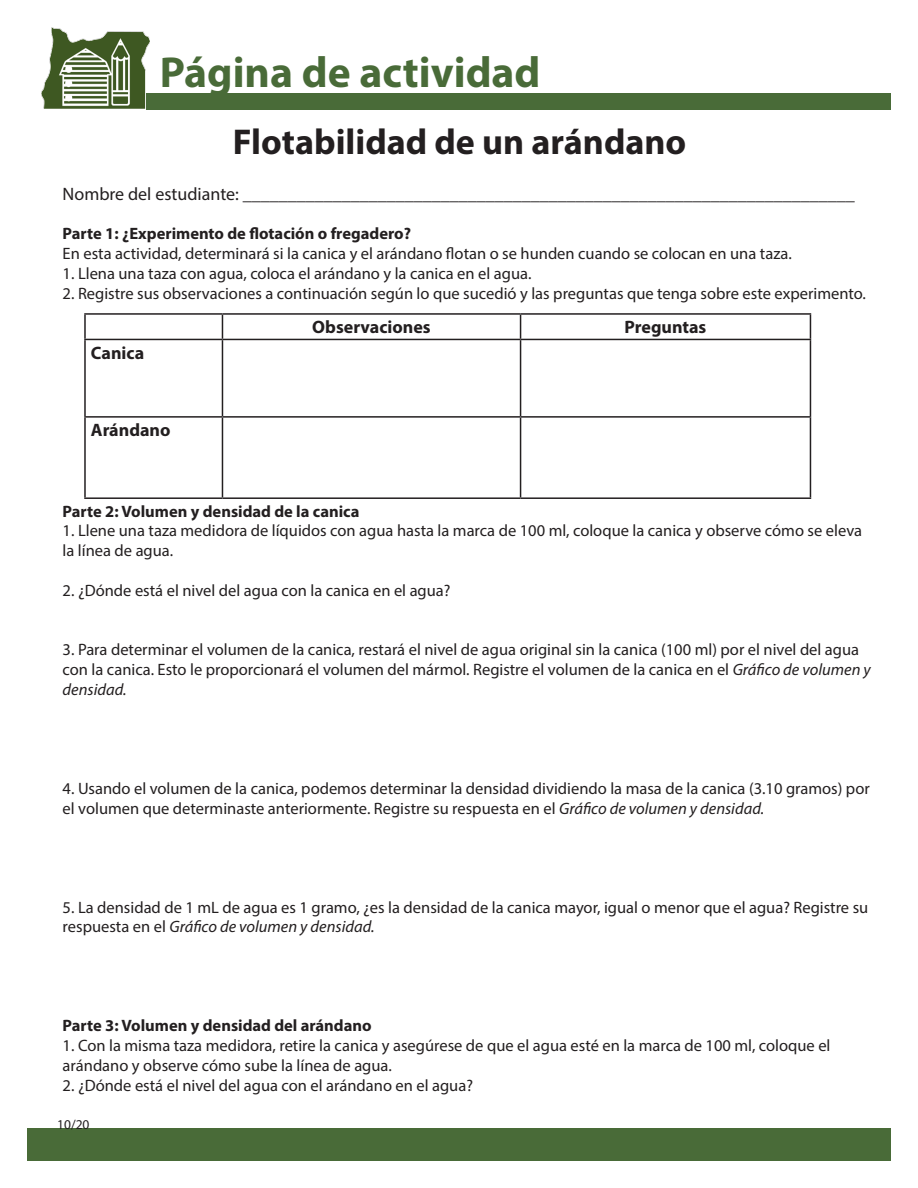
<style>
.page{position:relative;width:918px;height:1188px;background:#fff}
.page>*{position:absolute;margin:0;border:0;box-sizing:border-box;transform-origin:0 0}
.t1{font:700 43.5px "Myriad Pro";color:#496b38}
.t2{font:700 36px "Myriad Pro";color:#231f20}
.t3{font:18px "Myriad Pro";color:#231f20}
.t4{font:700 18px "Myriad Pro";color:#231f20}
.t5{font:16.5px/19.8px "Myriad Pro";color:#231f20}
.t6{font:700 16.5px "Myriad Pro";color:#231f20}
.t7{font:13.5px "Myriad Pro";color:#231f20}
.s1{font-weight:700}
.s2{font-style:italic}
</style>
<div class="page">
<div style="left:27px;top:1129px;width:864px;height:32px;background:#496b38"></div>
<div style="left:147px;top:94px;width:744px;height:16px;background:#496b38"></div>
<img style="left:41px;top:27px;width:109px;height:82px">
<hr style="left:84px;top:313px;width:138px;height:2px;background:#231f20">
<hr style="left:84px;top:315px;width:2px;height:24px;background:#231f20">
<hr style="left:222px;top:313px;width:299px;height:2px;background:#231f20">
<svg style="left:222px;top:315px;width:1px;height:24px"></svg>
<hr style="left:521px;top:313px;width:290px;height:2px;background:#231f20">
<svg style="left:520px;top:315px;width:1px;height:24px"></svg>
<svg style="left:810px;top:315px;width:1px;height:24px"></svg>
<hr style="left:84px;top:339px;width:138px;height:1px;background:#231f20">
<hr style="left:84px;top:340px;width:2px;height:76px;background:#231f20">
<hr style="left:222px;top:339px;width:299px;height:1px;background:#231f20">
<hr style="left:222px;top:340px;width:1px;height:76px;background:#231f20">
<hr style="left:521px;top:339px;width:290px;height:1px;background:#231f20">
<hr style="left:520px;top:340px;width:1px;height:76px;background:#231f20">
<hr style="left:810px;top:340px;width:1px;height:76px;background:#231f20">
<hr style="left:84px;top:416px;width:138px;height:2px;background:#231f20">
<hr style="left:84px;top:418px;width:2px;height:79px;background:#231f20">
<hr style="left:222px;top:416px;width:299px;height:2px;background:#231f20">
<hr style="left:222px;top:418px;width:1px;height:79px;background:#231f20">
<hr style="left:521px;top:416px;width:290px;height:2px;background:#231f20">
<hr style="left:520px;top:418px;width:1px;height:79px;background:#231f20">
<hr style="left:810px;top:418px;width:1px;height:79px;background:#231f20">
<hr style="left:84px;top:497px;width:138px;height:2px;background:#231f20">
<hr style="left:222px;top:497px;width:299px;height:2px;background:#231f20">
<hr style="left:521px;top:497px;width:290px;height:2px;background:#231f20">
<p class="t1" style="left:160px;top:44px;width:382px">Página de actividad</p>
<p class="t2" style="left:233px;top:118px;width:455px">Flotabilidad de un arándano</p>
<p class="t3" style="left:63px;top:183px;width:794px">Nombre del estudiante: ____________________________________________________________________</p>
<p class="t5" style="left:63px;top:224px;width:731px"><span class="s1">Parte 1: ¿Experimento de flotación o fregadero?<br></span>En esta actividad, determinará si la canica y el arándano flotan o se hunden cuando se colocan en una taza.</p>
<p class="t5" style="left:63px;top:263px;width:470px">1. Llena una taza con agua, coloca el arándano y la canica en el agua.</p>
<p class="t5" style="left:63px;top:283px;width:805px">2. Registre sus observaciones a continuación según lo que sucedió y las preguntas que tenga sobre este experimento.</p>
<p class="t4" style="left:91px;top:341px;width:55px">Canica</p>
<p class="t4" style="left:91px;top:419px;width:81px">Arándano</p>
<p class="t4" style="left:312px;top:316px;width:120px">Observaciones</p>
<p class="t4" style="left:625px;top:316px;width:83px">Preguntas</p>
<p class="t6" style="left:63px;top:500px;width:298px">Parte 2: Volumen y densidad de la canica</p>
<p class="t5" style="left:63px;top:521px;width:801px">1. Llene una taza medidora de líquidos con agua hasta la marca de 100 ml, coloque la canica y observe cómo se eleva la línea de agua.</p>
<p class="t5" style="left:63px;top:580px;width:389px">2. ¿Dónde está el nivel del agua con la canica en el agua?</p>
<p class="t5" style="left:63px;top:640px;width:810px">3. Para determinar el volumen de la canica, restará el nivel de agua original sin la canica (100 ml) por el nivel del agua con la canica. Esto le proporcionará el volumen del mármol. Registre el volumen de la canica en el <span class="s2">Gráfico de volumen y densidad.</span></p>
<p class="t5" style="left:63px;top:778px;width:809px">4. Usando el volumen de la canica, podemos determinar la densidad dividiendo la masa de la canica (3.10 gramos) por el volumen que determinaste anteriormente. Registre su respuesta en el <span class="s2">Gráfico de volumen y densidad.</span></p>
<p class="t5" style="left:63px;top:897px;width:807px">5. La densidad de 1 mL de agua es 1 gramo, ¿es la densidad de la canica mayor, igual o menor que el agua? Registre su respuesta en el <span class="s2">Gráfico de volumen y densidad.</span></p>
<p class="t6" style="left:63px;top:1015px;width:311px">Parte 3: Volumen y densidad del arándano</p>
<p class="t5" style="left:63px;top:1036px;width:769px">1. Con la misma taza medidora, retire la canica y asegúrese de que el agua esté en la marca de 100 ml, coloque el arándano y observe cómo sube la línea de agua.</p>
<p class="t5" style="left:63px;top:1075px;width:412px">2. ¿Dónde está el nivel del agua con el arándano en el agua?</p>
<p class="t7" style="left:57px;top:1116px;width:34px">10/20</p>
</div>
